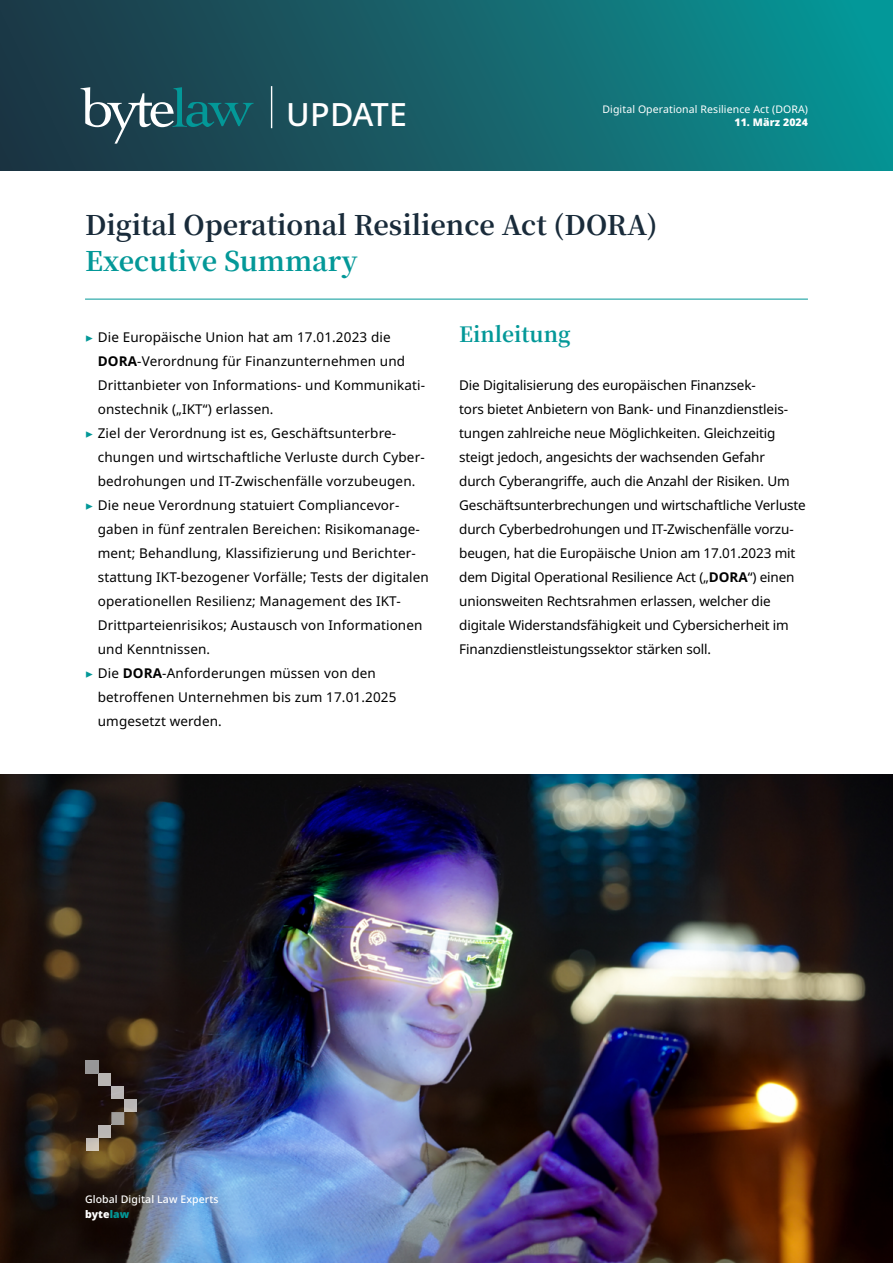
<style>
.page{position:relative;width:893px;height:1263px;background:#fff}
.page>*{position:absolute;margin:0;border:0;box-sizing:border-box;transform-origin:0 0}
.t1{font:500 32.1px "Noto Sans";letter-spacing:.01em;color:#fff}
.t2{font:700 27px "Noto Serif JP";color:#192b3a}
.t3{font:700 27px "Noto Serif JP";color:#039898}
.t4{font:700 21px "Noto Serif JP";color:#039898}
.t5{font:13.5px "Noto Sans";letter-spacing:.01em;color:#000}
.t6{font:13.5px/24px "Noto Sans";letter-spacing:-.01em;color:#000}
.t7{font:10.5px "Noto Sans";letter-spacing:.01em;color:#fff}
.t8{font:500 10.5px/15px "Noto Sans";letter-spacing:.01em;color:#fff}
.t9{font:900 10.5px "Noto Sans";letter-spacing:.01em;color:#fff}
.s1{font-family:"Minion Pro";color:#039898}
.s2{font-weight:700}
.s3{font-weight:900}
.s4{font-weight:900;color:#039898}
</style>
<div class="page">
<div style="left:0;top:0;width:893px;height:170px;background:linear-gradient(to right,#203241,#0a9595)"></div>
<svg style="left:80px;top:87px;width:174px;height:57px;background:#305c67"></svg>
<hr style="left:271px;top:86px;width:1px;height:42px;background:#fff">
<img style="left:0;top:774px;width:893px;height:489px">
<div style="left:98px;top:1073px;width:13px;height:13px;background:#b9b5b3"></div>
<svg style="left:86px;top:1060px;width:12px;height:13px"></svg>
<div style="left:98px;top:1125px;width:13px;height:13px;background:#bab6b5"></div>
<div style="left:86px;top:1138px;width:12px;height:13px;background:#cbc4b8"></div>
<div style="left:124px;top:1099px;width:13px;height:13px;background:#bab6b5"></div>
<div style="left:111px;top:1086px;width:13px;height:13px;background:#b9b5b5"></div>
<svg style="left:111px;top:1112px;width:13px;height:13px"></svg>
<hr style="left:85px;top:299px;width:723px;height:1px;background:#039898">
<h1 class="t1" style="left:286px;top:92px;width:122px">UPDATE</h1>
<p class="t7" style="left:602px;top:101px;width:207px">Digital Operational Resilience Act (DORA)</p>
<p class="t9" style="left:734px;top:114px;width:75px">11. März 2024</p>
<h2 class="t2" style="left:85px;top:210px;width:574px">Digital Operational Resilience Act (DORA)</h2>
<h2 class="t3" style="left:85px;top:246px;width:274px">Executive Summary</h2>
<p class="t5" style="left:85px;top:328px;width:307px"><span class="s1">▶</span> Die Europäische Union hat am 17.01.2023 die</p>
<p class="t5" style="left:98px;top:352px;width:309px"><span class="s2">DORA</span>-Verordnung für Finanzunternehmen und</p>
<p class="t5" style="left:98px;top:376px;width:329px">Drittanbieter von Informations- und Kommunikati-</p>
<p class="t5" style="left:98px;top:400px;width:177px">onstechnik („IKT“) erlassen.</p>
<p class="t5" style="left:85px;top:424px;width:313px"><span class="s1">▶</span> Ziel der Verordnung ist es, Geschäftsunterbre-</p>
<p class="t5" style="left:98px;top:448px;width:328px">chungen und wirtschaftliche Verluste durch Cyber-</p>
<p class="t5" style="left:98px;top:472px;width:319px">bedrohungen und IT-Zwischenfälle vorzubeugen.</p>
<p class="t5" style="left:85px;top:496px;width:316px"><span class="s1">▶</span> Die neue Verordnung statuiert Compliancevor-</p>
<p class="t5" style="left:98px;top:520px;width:324px">gaben in fünf zentralen Bereichen: Risikomanage-</p>
<p class="t5" style="left:98px;top:544px;width:319px">ment; Behandlung, Klassifizierung und Berichter-</p>
<p class="t5" style="left:98px;top:568px;width:332px">stattung IKT-bezogener Vorfälle; Tests der digitalen</p>
<p class="t5" style="left:98px;top:592px;width:304px">operationellen Resilienz; Management des IKT-</p>
<p class="t5" style="left:98px;top:616px;width:326px">Drittparteienrisikos; Austausch von Informationen</p>
<p class="t5" style="left:98px;top:640px;width:114px">und Kenntnissen.</p>
<p class="t5" style="left:85px;top:664px;width:292px"><span class="s1">▶</span> Die <span class="s2">DORA</span>-Anforderungen müssen von den</p>
<p class="t5" style="left:98px;top:688px;width:300px">betroffenen Unternehmen bis zum 17.01.2025</p>
<p class="t5" style="left:98px;top:712px;width:126px">umgesetzt werden.</p>
<h3 class="t4" style="left:459px;top:322px;width:113px">Einleitung</h3>
<p class="t6" style="left:459px;top:373px;width:348px">Die Digitalisierung des europäischen Finanzsek-<br>tors bietet Anbietern von Bank- und Finanzdienstleis&shy;tungen zahlreiche neue Möglichkeiten. Gleichzeitig steigt jedoch, angesichts der wachsenden Gefahr<br>durch Cyberangriffe, auch die Anzahl der Risiken. Um Geschäftsunterbrechungen und wirtschaftliche Verluste durch Cyberbedrohungen und IT-Zwischenfälle vorzu&shy;beugen, hat die Europäische Union am 17.01.2023 mit dem Digital Operational Resilience Act („<span class="s2">DORA</span>“) einen unionsweiten Rechtsrahmen erlassen, welcher die digitale Widerstandsfähigkeit und Cybersicherheit im Finanzdienstleistungssektor stärken soll.</p>
<p class="t8" style="left:85px;top:1191px;width:135px">Global Digital Law Experts <span class="s3">byte</span><span class="s4">law</span></p>
</div>
